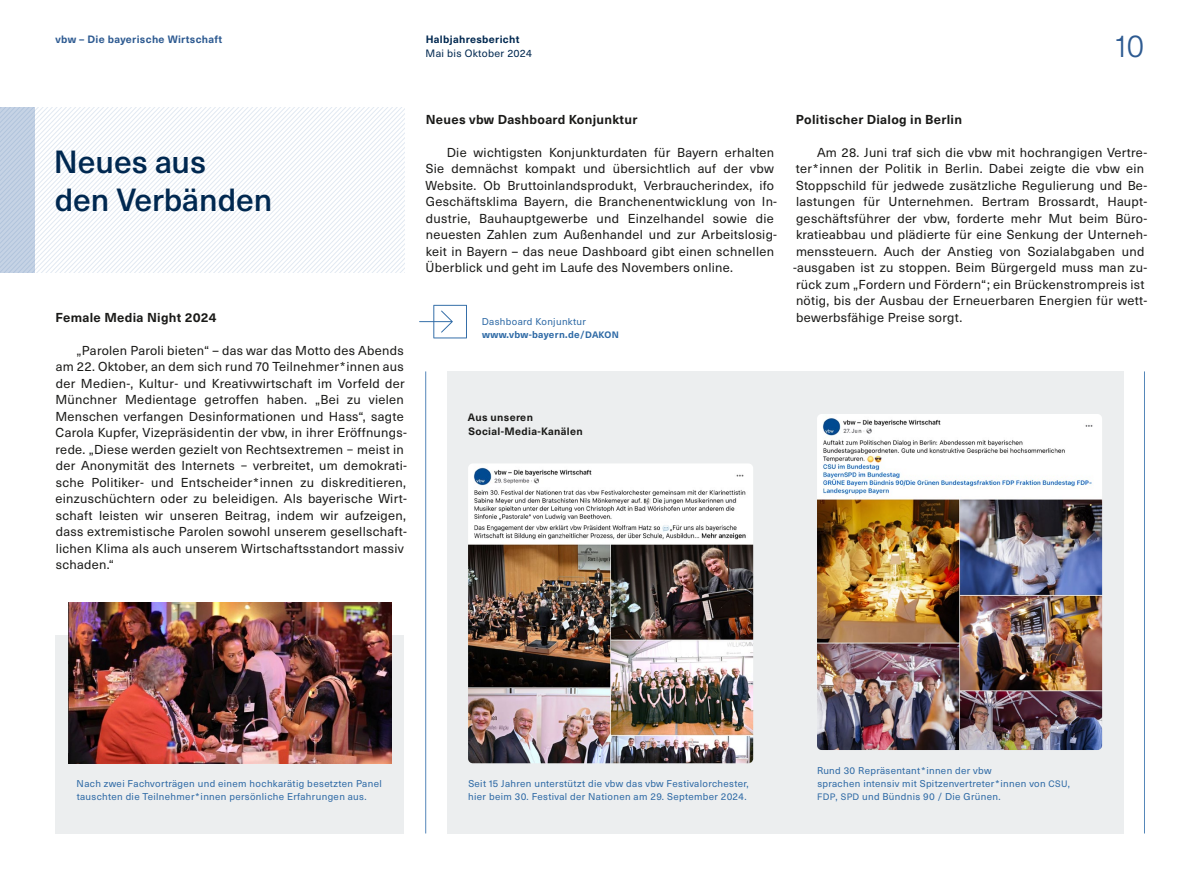
<style>
.page{position:relative;width:1200px;height:893px;background:#fff}
.page>*{position:absolute;margin:0;border:0;box-sizing:border-box;transform-origin:0 0}
.t1{font:500 31.5px/37.5px "Neue Haas Unica Pro";color:#002850}
.t2{font:300 31.5px "Neue Haas Unica Pro";color:#2d5a91}
.t3{font:12.75px/16.5px "Neue Haas Unica Pro";letter-spacing:.02em;color:#1a1a18}
.t4{font:700 12.75px "Neue Haas Unica Pro";letter-spacing:.02em;color:#1a1a18}
.t5{font:700 10.5px/14.2px "Neue Haas Unica Pro";letter-spacing:.03em;color:#1a1a18}
.t6{font:700 10.5px "Neue Haas Unica Pro";letter-spacing:.03em;color:#2d5a91}
.t7{font:700 10.5px "Neue Haas Unica Pro";letter-spacing:.03em;color:#002850}
.t8{font:10.5px "Neue Haas Unica Pro";letter-spacing:.03em;color:#002850}
.t9{font:9.75px/13.2px "Neue Haas Unica Pro";letter-spacing:.035em;color:#2d69a5}
.t10{font:700 9.75px "Neue Haas Unica Pro";letter-spacing:.035em;color:#2d69a5}
.s1{font-size:9.15px}
</style>
<div class="page">
<svg style="left:34px;top:107px;width:370px;height:165px"></svg>
<div style="left:0;top:107px;width:34px;height:165px;background:linear-gradient(to right,#c0cee2,#c0cee2)"></div>
<svg style="left:419px;top:305px;width:48px;height:33px"></svg>
<div style="left:446px;top:371px;width:677px;height:462px;background:#eceeef"></div>
<hr style="left:1143px;top:371px;width:1px;height:462px;background:#5587b9">
<hr style="left:425px;top:371px;width:1px;height:462px;background:#5587b9">
<img style="left:468px;top:464px;width:285px;height:299px">
<img style="left:817px;top:414px;width:284px;height:336px">
<div style="left:55px;top:635px;width:349px;height:198px;background:#eceeef"></div>
<img style="left:68px;top:602px;width:323px;height:161px">
<p class="t6" style="left:56px;top:33px;width:168px">vbw – Die bayerische Wirtschaft</p>
<p class="t7" style="left:425px;top:33px;width:95px">Halbjahresbericht</p>
<p class="t8" style="left:425px;top:47px;width:108px">Mai bis Oktober 2024</p>
<h1 class="t2" style="left:1115px;top:28px;width:30px">10</h1>
<h1 class="t1" style="left:54px;top:144px;width:220px">Neues aus<br>den Verbänden</h1>
<p class="t4" style="left:56px;top:310px;width:162px">Female Media Night 2024</p>
<p class="t3" style="left:55px;top:342px;width:353px;text-indent:21px">„Parolen Paroli bieten“ – das war das Motto des Abends am 22. Oktober, an dem sich rund 70 Teilnehmer*innen aus der Medien-, Kultur- und Kreativwirtschaft im Vorfeld der Münchner Medientage getroffen haben. „Bei zu vielen Menschen verfangen Desinformationen und Hass“, sagte Carola Kupfer, Vizepräsidentin der vbw, in ihrer Eröffnungs&shy;rede. „Diese werden gezielt von Rechtsextremen − meist in der Anonymität des Internets − verbreitet, um demokrati&shy;sche Politiker- und Entscheider*innen zu diskreditieren, einzuschüchtern oder zu beleidigen. Als bayerische Wirt&shy;schaft leisten wir unseren Beitrag, indem wir aufzeigen, dass extremistische Parolen sowohl unserem gesellschaft&shy;lichen Klima als auch unserem Wirtschaftsstandort massiv schaden.“</p>
<p class="t4" style="left:425px;top:112px;width:213px">Neues vbw Dashboard Konjunktur</p>
<p class="t3" style="left:425px;top:144px;width:353px;text-indent:21px">Die wichtigsten Konjunkturdaten für Bayern erhalten Sie demnächst kompakt und übersichtlich auf der vbw Website. Ob Bruttoinlandsprodukt, Verbraucherindex, ifo Geschäftsklima Bayern, die Branchenentwicklung von In&shy;dustrie, Bauhauptgewerbe und Einzelhandel sowie die neuesten Zahlen zum Außenhandel und zur Arbeitslosig&shy;keit in Bayern – das neue Dashboard gibt einen schnellen Überblick und geht im Laufe des Novembers online.</p>
<p class="t4" style="left:795px;top:112px;width:167px">Politischer Dialog in Berlin</p>
<p class="t3" style="left:792px;top:144px;width:356px;text-indent:24px">Am 28. Juni traf sich die vbw mit hochrangigen Vertre&shy;ter*innen der Politik in Berlin. Dabei zeigte die vbw ein Stoppschild für jedwede zusätzliche Regulierung und Be&shy;lastungen für Unternehmen. Bertram Brossardt, Haupt&shy;geschäftsführer der vbw, forderte mehr Mut beim Büro&shy;kratieabbau und plädierte für eine Senkung der Unterneh&shy;menssteuern. Auch der Anstieg von Sozialabgaben und -ausgaben ist zu stoppen. Beim Bürgergeld muss man zu&shy;rück zum „Fordern und Fördern“; ein Brückenstrompreis ist nötig, bis der Ausbau der Erneuerbaren Energien für wett-</p>
<p class="t9" style="left:482px;top:315px;width:106px">Dashboard Konjunktur</p>
<p class="t3" style="left:795px;top:309px;width:168px">bewerbsfähige Preise sorgt.</p>
<p class="t10" style="left:482px;top:329px;width:138px">www.vbw-bayern.de/<span class="s1">DAKON</span></p>
<p class="t5" style="left:468px;top:410px;width:116px">Aus unseren<br>Social-Media-Kanälen</p>
<p class="t9" style="left:77px;top:777px;width:306px">Nach zwei Fachvorträgen und einem hochkarätig besetzten Panel tauschten die Teilnehmer*innen persönliche Erfahrungen aus.</p>
<p class="t9" style="left:468px;top:777px;width:282px">Seit 15 Jahren unterstützt die vbw das vbw Festivalorchester, hier beim 30. Festival der Nationen am 29. September 2024.</p>
<p class="t9" style="left:816px;top:764px;width:254px">Rund 30 Repräsentant*innen der vbw<br>sprachen intensiv mit Spitzenvertreter*innen von <span class="s1">CSU</span>,<br><span class="s1">FDP</span>, <span class="s1">SPD</span> und Bündnis 90 / Die Grünen.</p>
</div>
